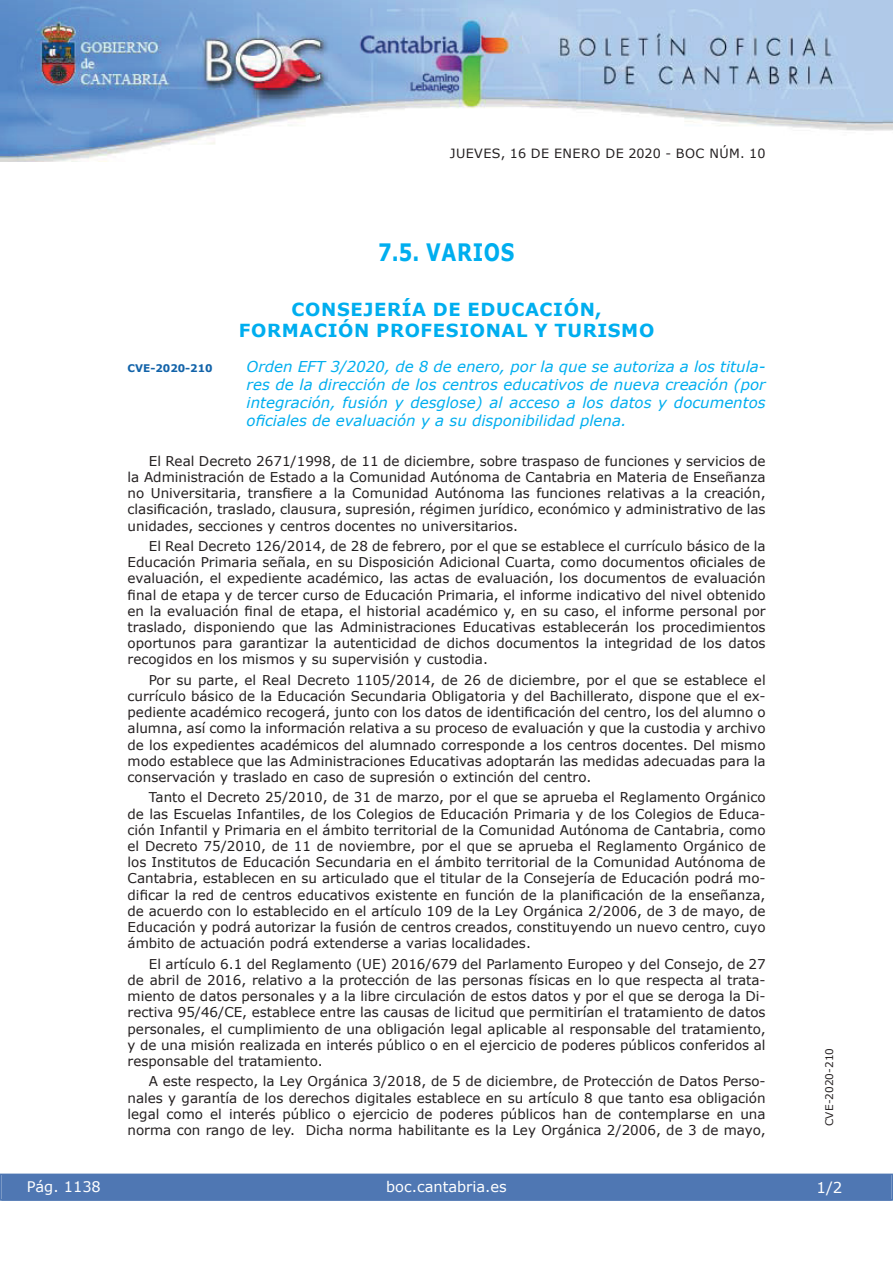
<style>
.page{position:relative;width:893px;height:1263px;background:#fff}
.page>*{position:absolute;margin:0;border:0;box-sizing:border-box;transform-origin:0 0}
.t1{font:700 24px "Verdana";letter-spacing:.035em;color:#00aeef;scale:.8 1}
.t2{font:700 18px/21px "Verdana";letter-spacing:.035em;color:#00aeef;text-align:center}
.t3{font:italic 15px/18px "Verdana";color:#00aeef;text-align:justify}
.t4{font:15px "Verdana";color:#fff}
.t5{font:14.55px "Verdana";color:#fff}
.t6{font:13.5px/16.2px "Verdana";color:#231f20;text-align:justify}
.t7{font:12.75px "Verdana";letter-spacing:.035em;color:#231f20}
.t8{font:10.5px "Verdana";color:#231f20}
.t9{font:700 10.5px "Verdana";color:#1263a9}
</style>
<div class="page">
<img style="left:0;top:0;width:893px;height:161px">
<div style="left:1px;top:1174px;width:890px;height:27px;background:#4f77b3"></div>
<div style="left:0;top:1174px;width:893px;height:27px;border:1px solid #4f77b3"></div>
<p class="t7" style="left:450px;top:145px;width:317px">JUEVES, 16 DE ENERO DE 2020 - BOC NÚM. 10</p>
<h1 class="t1" style="left:378px;top:237px;width:172px">7.5. VARIOS</h1>
<h2 class="t2" style="left:239px;top:298px;width:417px">CONSEJERÍA DE EDUCACIÓN,<br>FORMACIÓN PROFESIONAL Y TURISMO</h2>
<p class="t9" style="left:128px;top:361px;width:87px">CVE-2020-210</p>
<p class="t3" style="left:247px;top:357px;width:520px">Orden EFT 3/2020, de 8 de enero, por la que se autoriza a los titula&shy;res de la dirección de los centros educativos de nueva creación (por integración, fusión y desglose) al acceso a los datos y documentos oficiales de evaluación y a su disponibilidad plena.</p>
<p class="t6" style="left:128px;top:452px;width:639px;text-indent:21px">El Real Decreto 2671/1998, de 11 de diciembre, sobre traspaso de funciones y servicios de la Administración de Estado a la Comunidad Autónoma de Cantabria en Materia de Enseñanza no Universitaria, transfiere a la Comunidad Autónoma las funciones relativas a la creación, clasificación, traslado, clausura, supresión, régimen jurídico, económico y administrativo de las unidades, secciones y centros docentes no universitarios.</p>
<p class="t6" style="left:128px;top:538px;width:639px;text-indent:21px">El Real Decreto 126/2014, de 28 de febrero, por el que se establece el currículo básico de la Educación Primaria señala, en su Disposición Adicional Cuarta, como documentos oficiales de evaluación, el expediente académico, las actas de evaluación, los documentos de evaluación final de etapa y de tercer curso de Educación Primaria, el informe indicativo del nivel obtenido en la evaluación final de etapa, el historial académico y, en su caso, el informe personal por traslado, disponiendo que las Administraciones Educativas establecerán los procedimientos oportunos para garantizar la autenticidad de dichos documentos la integridad de los datos recogidos en los mismos y su supervisión y custodia.</p>
<p class="t6" style="left:128px;top:671px;width:640px;text-indent:21px">Por su parte, el Real Decreto 1105/2014, de 26 de diciembre, por el que se establece el currículo básico de la Educación Secundaria Obligatoria y del Bachillerato, dispone que el ex&shy;pediente académico recogerá, junto con los datos de identificación del centro, los del alumno o alumna, así como la información relativa a su proceso de evaluación y que la custodia y archivo de los expedientes académicos del alumnado corresponde a los centros docentes. Del mismo modo establece que las Administraciones Educativas adoptarán las medidas adecuadas para la conservación y traslado en caso de supresión o extinción del centro.</p>
<p class="t6" style="left:128px;top:789px;width:640px;text-indent:21px">Tanto el Decreto 25/2010, de 31 de marzo, por el que se aprueba el Reglamento Orgánico de las Escuelas Infantiles, de los Colegios de Educación Primaria y de los Colegios de Educa&shy;ción Infantil y Primaria en el ámbito territorial de la Comunidad Autónoma de Cantabria, como el Decreto 75/2010, de 11 de noviembre, por el que se aprueba el Reglamento Orgánico de los Institutos de Educación Secundaria en el ámbito territorial de la Comunidad Autónoma de Cantabria, establecen en su articulado que el titular de la Consejería de Educación podrá mo&shy;dificar la red de centros educativos existente en función de la planificación de la enseñanza, de acuerdo con lo establecido en el artículo 109 de la Ley Orgánica 2/2006, de 3 de mayo, de Educación y podrá autorizar la fusión de centros creados, constituyendo un nuevo centro, cuyo ámbito de actuación podrá extenderse a varias localidades.</p>
<p class="t6" style="left:128px;top:955px;width:639px;text-indent:21px">El artículo 6.1 del Reglamento (UE) 2016/679 del Parlamento Europeo y del Consejo, de 27 de abril de 2016, relativo a la protección de las personas físicas en lo que respecta al trata&shy;miento de datos personales y a la libre circulación de estos datos y por el que se deroga la Di&shy;rectiva 95/46/CE, establece entre las causas de licitud que permitirían el tratamiento de datos personales, el cumplimiento de una obligación legal aplicable al responsable del tratamiento, y de una misión realizada en interés público o en el ejercicio de poderes públicos conferidos al responsable del tratamiento.</p>
<p class="t6" style="left:128px;top:1073px;width:640px;text-indent:21px">A este respecto, la Ley Orgánica 3/2018, de 5 de diciembre, de Protección de Datos Perso&shy;nales y garantía de los derechos digitales establece en su artículo 8 que tanto esa obligación legal como el interés público o ejercicio de poderes públicos han de contemplarse en una norma con rango de ley. Dicha norma habilitante es la Ley Orgánica 2/2006, de 3 de mayo,</p>
<p class="t5" style="left:27px;top:1177px;width:76px">Pág. 1138</p>
<p class="t5" style="left:386px;top:1178px;width:122px">boc.cantabria.es</p>
<p class="t8" style="left:823px;top:1126px;width:80px;rotate:-90deg">CVE-2020-210</p>
<p class="t4" style="left:816px;top:1178px;width:27px">1/2</p>
</div>
